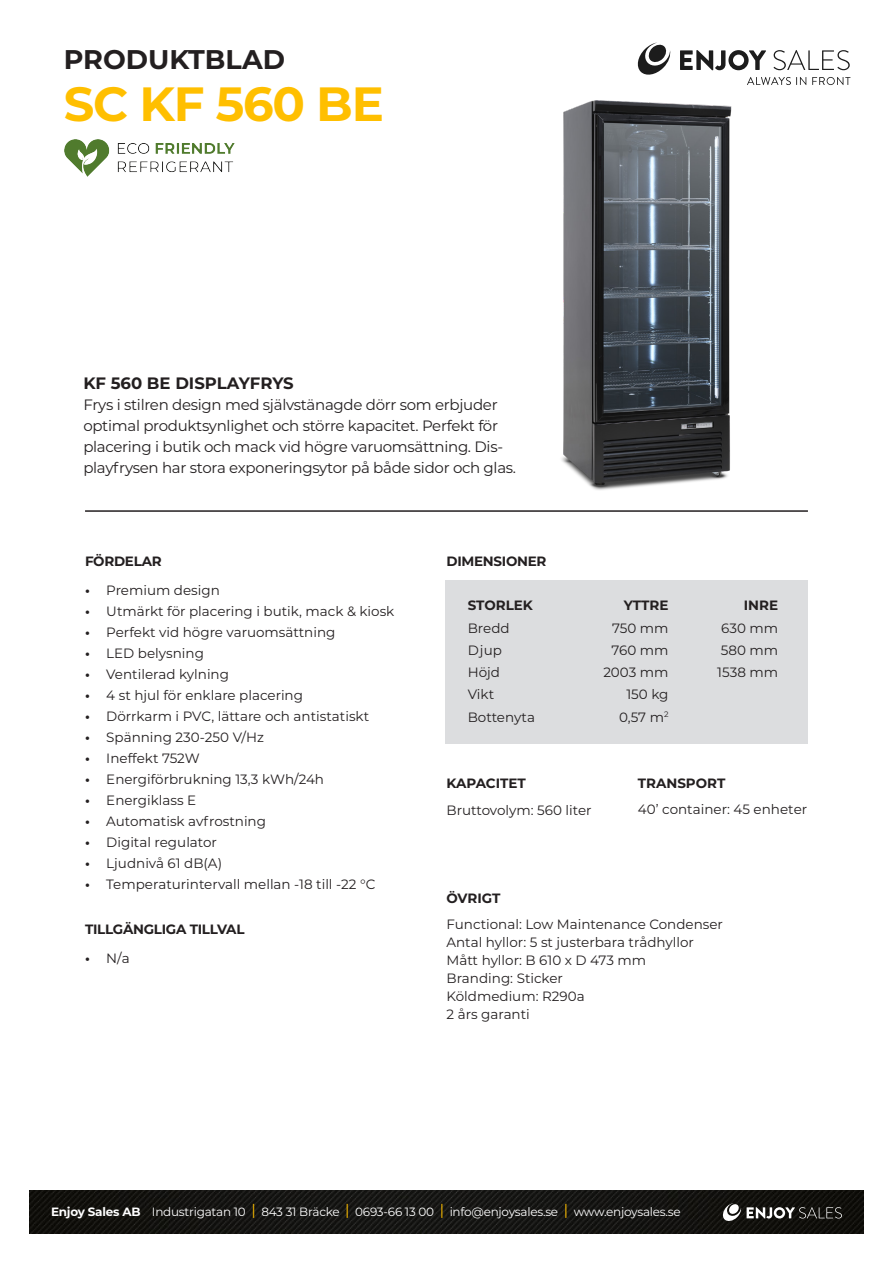
<style>
.page{position:relative;width:893px;height:1263px;background:#fff}
.page>*{position:absolute;margin:0;border:0;box-sizing:border-box;transform-origin:0 0}
.t1{font:700 48px "Montserrat";letter-spacing:-.025em;color:#ffbf00}
.t2{font:700 27px "Montserrat";color:#231f20}
.t3{font:700 16.5px "Montserrat";color:#231f20}
.t4{font:15px/21px "Montserrat";letter-spacing:-.02em;color:#231f20}
.t5{font:13.5px/18px "Montserrat";color:#231f20}
.t6{font:700 13.5px "Montserrat";letter-spacing:-.02em;color:#231f20}
.t7{font:700 13.5px "Montserrat";color:#231f20}
.t8{font:12px "Montserrat";letter-spacing:-.02em;color:#fff}
.s1{font-weight:700}
.s2{font-size:15px;color:#ffbf00}
</style>
<div class="page">
<div style="left:445px;top:580px;width:362px;height:164px;background:#dcdddf"></div>
<img style="left:30px;top:1191px;width:833px;height:42px">
<hr style="left:85px;top:510px;width:723px;height:2px;background:#231f20">
<svg style="left:722px;top:1203px;width:120px;height:19px"></svg>
<svg style="left:747px;top:77px;width:59px;height:8px"></svg>
<svg style="left:812px;top:77px;width:38px;height:8px"></svg>
<svg style="left:680px;top:50px;width:86px;height:20px"></svg>
<svg style="left:773px;top:50px;width:77px;height:20px"></svg>
<svg style="left:637px;top:43px;width:34px;height:32px"></svg>
<img style="left:65px;top:139px;width:170px;height:38px">
<img style="left:561px;top:101px;width:171px;height:389px">
<p class="t2" style="left:64px;top:40px;width:223px">PRODUKTBLAD</p>
<p class="t1" style="left:64px;top:70px;width:322px">SC KF 560 BE</p>
<p class="t3" style="left:83px;top:371px;width:212px">KF 560 BE DISPLAYFRYS</p>
<p class="t4" style="left:83px;top:394px;width:434px">Frys i stilren design med självstänagde dörr som erbjuder optimal produktsynlighet och större kapacitet. Perfekt för placering i butik och mack vid högre varuomsättning. Dis&shy;playfrysen har stora exponeringsytor på både sidor och glas.</p>
<p class="t6" style="left:85px;top:551px;width:78px">FÖRDELAR</p>
<p class="t5" style="left:85px;top:581px;width:136px"><span class="s1">•</span> Premium design</p>
<p class="t5" style="left:85px;top:602px;width:311px"><span class="s1">•</span> Utmärkt för placering i butik, mack &amp; kiosk</p>
<p class="t5" style="left:85px;top:623px;width:252px"><span class="s1">•</span> Perfekt vid högre varuomsättning</p>
<p class="t5" style="left:85px;top:644px;width:120px"><span class="s1">•</span> LED belysning</p>
<p class="t5" style="left:85px;top:665px;width:146px"><span class="s1">•</span> Ventilerad kylning</p>
<p class="t5" style="left:85px;top:686px;width:220px"><span class="s1">•</span> 4 st hjul för enklare placering</p>
<p class="t5" style="left:85px;top:707px;width:286px"><span class="s1">•</span> Dörrkarm i PVC, lättare och antistatiskt</p>
<p class="t5" style="left:85px;top:728px;width:180px"><span class="s1">•</span> Spänning 230-250 V/Hz</p>
<p class="t5" style="left:85px;top:749px;width:116px"><span class="s1">•</span> Ineffekt 752W</p>
<p class="t5" style="left:85px;top:770px;width:241px"><span class="s1">•</span> Energiförbrukning 13,3 kWh/24h</p>
<p class="t5" style="left:85px;top:791px;width:113px"><span class="s1">•</span> Energiklass E</p>
<p class="t5" style="left:85px;top:812px;width:183px"><span class="s1">•</span> Automatisk avfrostning</p>
<p class="t5" style="left:85px;top:833px;width:133px"><span class="s1">•</span> Digital regulator</p>
<p class="t5" style="left:85px;top:854px;width:139px"><span class="s1">•</span> Ljudnivå 61 dB(A)</p>
<p class="t5" style="left:85px;top:875px;width:292px"><span class="s1">•</span> Temperaturintervall mellan -18 till -22 °C</p>
<p class="t6" style="left:85px;top:919px;width:161px">TILLGÄNGLIGA TILLVAL</p>
<p class="t5" style="left:85px;top:948px;width:46px"><span class="s1">•</span> N/a</p>
<p class="t6" style="left:446px;top:551px;width:102px">DIMENSIONER</p>
<p class="t7" style="left:468px;top:596px;width:67px">STORLEK</p>
<p class="t6" style="left:624px;top:596px;width:46px">YTTRE</p>
<p class="t6" style="left:744px;top:596px;width:36px">INRE</p>
<p class="t5" style="left:468px;top:618px;width:43px">Bredd</p>
<p class="t5" style="left:612px;top:618px;width:58px">750 mm</p>
<p class="t5" style="left:721px;top:618px;width:58px">630 mm</p>
<p class="t5" style="left:468px;top:641px;width:36px">Djup</p>
<p class="t5" style="left:611px;top:641px;width:59px">760 mm</p>
<p class="t5" style="left:721px;top:641px;width:59px">580 mm</p>
<p class="t5" style="left:468px;top:663px;width:34px">Höjd</p>
<p class="t5" style="left:603px;top:663px;width:67px">2003 mm</p>
<p class="t5" style="left:717px;top:663px;width:62px">1538 mm</p>
<p class="t5" style="left:468px;top:685px;width:28px">Vikt</p>
<p class="t5" style="left:626px;top:685px;width:44px">150 kg</p>
<p class="t5" style="left:468px;top:707px;width:69px">Bottenyta</p>
<p class="t5" style="left:619px;top:707px;width:51px">0,57 m<sup>2</sup></p>
<p class="t7" style="left:446px;top:774px;width:81px">KAPACITET</p>
<p class="t5" style="left:446px;top:801px;width:147px">Bruttovolym: 560 liter</p>
<p class="t5" style="left:638px;top:770px;width:171px;line-height:25.8px"><span class="s1">TRANSPORT<br></span>40’ container: 45 enheter</p>
<p class="t6" style="left:446px;top:888px;width:56px">ÖVRIGT</p>
<p class="t5" style="left:446px;top:915px;width:278px">Functional: Low Maintenance Condenser<br>Antal hyllor: 5 st justerbara trådhyllor<br>Mått hyllor: B 610 x D 473 mm<br>Branding: Sticker<br>Köldmedium: R290a<br>2 års garanti</p>
<p class="t8" style="left:51px;top:1203px;width:631px"><span class="s1">Enjoy Sales AB</span> Industrigatan 10 <span class="s2">|</span> 843 31 Bräcke <span class="s2">|</span> 0693-66 13 00 <span class="s2">|</span> info@enjoysales.se <span class="s2">|</span> www.enjoysales.se</p>
</div>
